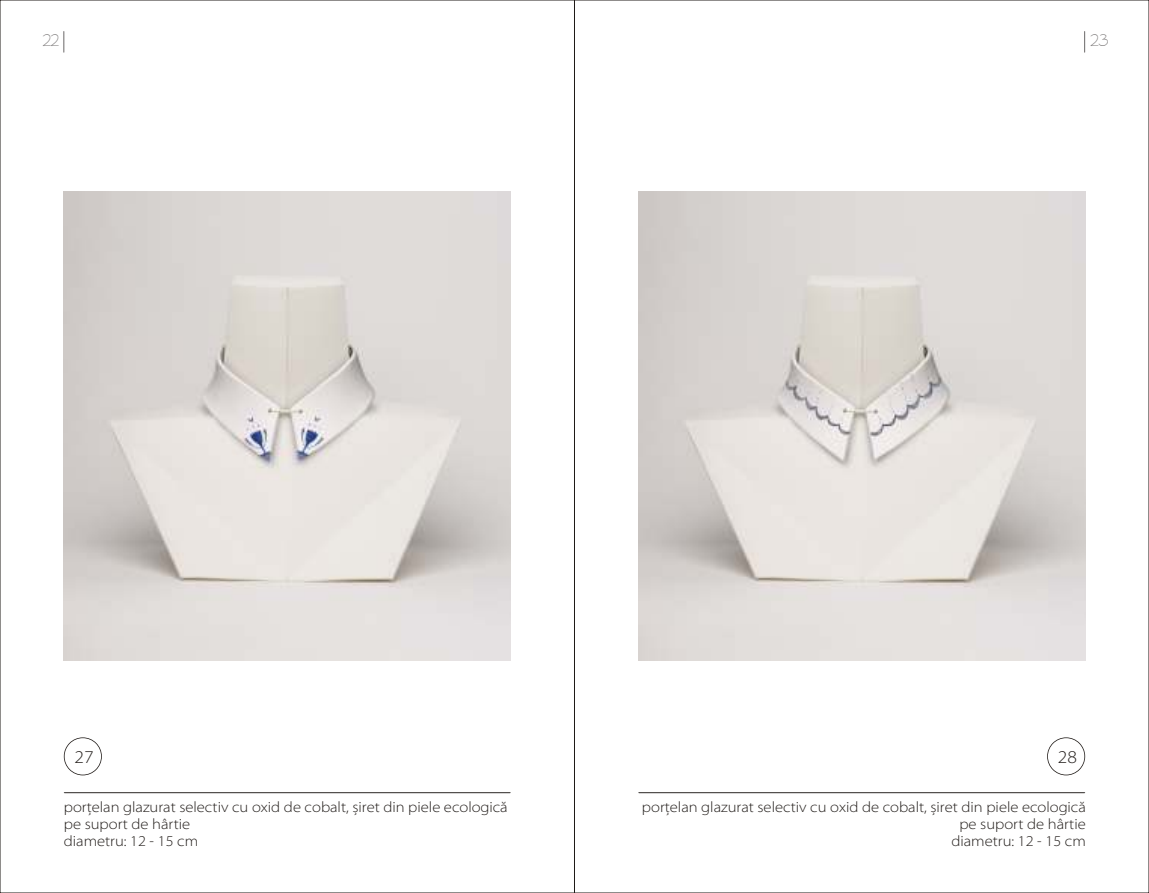
<style>
.page{position:relative;width:1149px;height:893px;background:#fff}
.page>*{position:absolute;margin:0;border:0;box-sizing:border-box;transform-origin:0 0}
.t1{font:300 semi-expanded 18px "Myriad Pro";color:#1f1a17}
.t2{font:300 semi-expanded 15px/17.1px "Myriad Pro";color:#1f1a17}
.t3{font:15px "dandelioninthespring";color:#737070}
</style>
<div class="page">
<hr style="left:64px;top:792px;width:446px;height:1px;background:#383330">
<hr style="left:638px;top:792px;width:446px;height:1px;background:#383330">
<img style="left:64px;top:191px;width:446px;height:469px">
<img style="left:638px;top:191px;width:446px;height:469px">
<svg style="left:63px;top:31px;width:1px;height:22px"></svg>
<svg style="left:64px;top:737px;width:38px;height:38px"></svg>
<svg style="left:1047px;top:737px;width:37px;height:38px"></svg>
<p class="t3" style="left:43px;top:35px;width:18px">22</p>
<p class="t3" style="left:1090px;top:35px;width:19px">23</p>
<p class="t1" style="left:74px;top:749px;width:21px">27</p>
<p class="t1" style="left:1057px;top:749px;width:21px">28</p>
<p class="t2" style="left:64px;top:799px;width:445px">porțelan glazurat selectiv cu oxid de cobalt, șiret din piele ecologică pe suport de hârtie<br>diametru: 12 - 15 cm</p>
<p class="t2" style="left:641px;top:799px;width:445px;text-align:right">porțelan glazurat selectiv cu oxid de cobalt, șiret din piele ecologică pe suport de hârtie<br>diametru: 12 - 15 cm</p>
</div>
